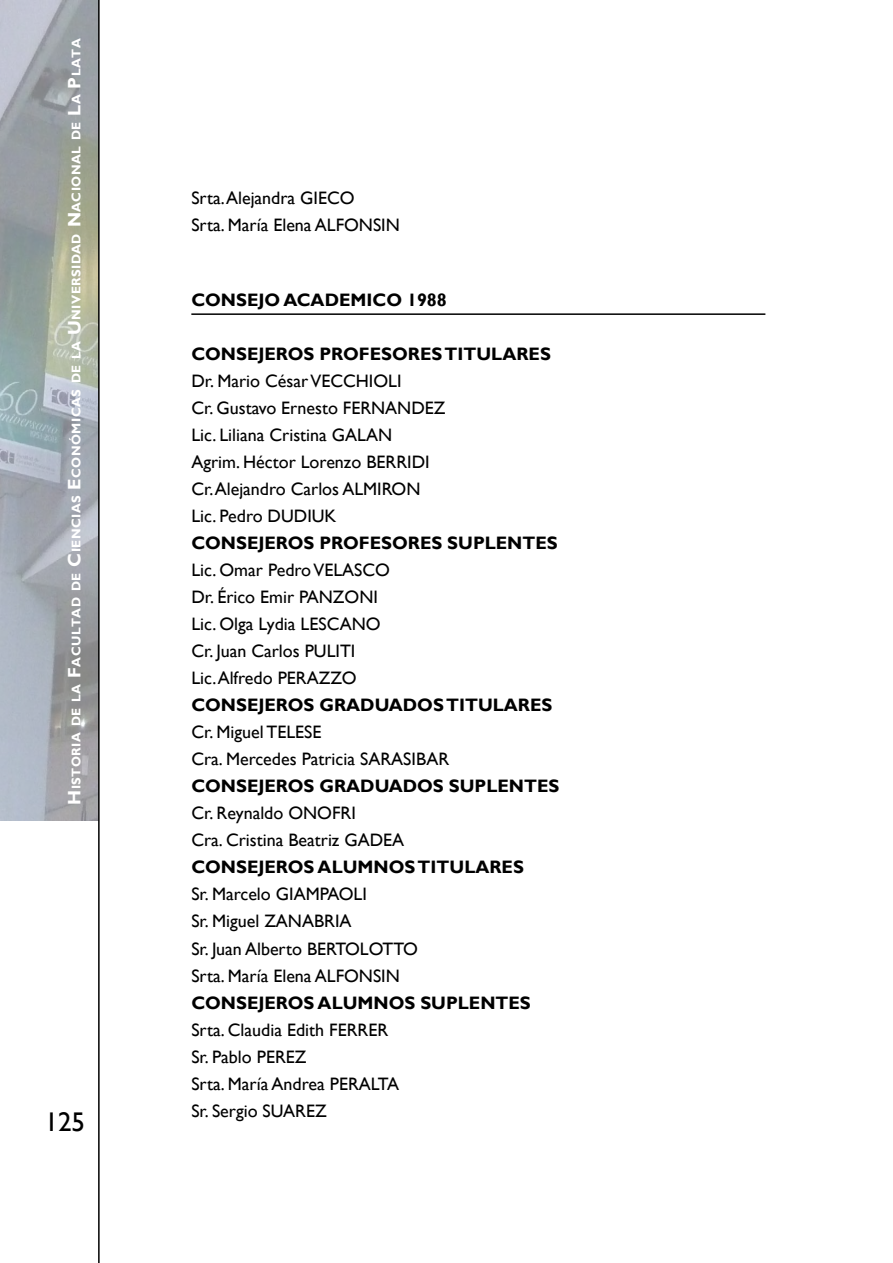
<style>
.page{position:relative;width:893px;height:1263px;background:#fff}
.page>*{position:absolute;margin:0;border:0;box-sizing:border-box;transform-origin:0 0}
.t1{font:27px "Gill Sans";color:#000}
.t2{font:18px/27px "Gill Sans";color:#000}
.t3{font:700 18px "Gill Sans";color:#000}
.t4{font:700 12.6px "Gill Sans";letter-spacing:.035em;color:#fff}
.s1{font-size:18px}
</style>
<div class="page">
<img style="left:0;top:0;width:98px;height:821px">
<hr style="left:98px;top:0;width:2px;height:1263px;background:#000">
<hr style="left:191px;top:313px;width:574px;height:2px;background:#000">
<p class="t4" style="left:69px;top:805px;width:768px;rotate:-90deg"><span class="s1">H</span>istoria de la <span class="s1">F</span>acultad de <span class="s1">C</span>iencias <span class="s1">E</span>conómicas de la <span class="s1">U</span> niversidad <span class="s1">N</span>acional de <span class="s1">L</span>a <span class="s1">P</span>lata</p>
<h1 class="t1" style="left:45px;top:1106px;width:42px">125</h1>
<p class="t2" style="left:191px;top:185px;width:210px">Srta. Alejandra GIECO<br>Srta. María Elena ALFONSIN</p>
<p class="t3" style="left:191px;top:289px;width:15px">CONSE</p>
<p class="t3" style="left:258px;top:289px;width:40px">JO ACADEMICO</p>
<p class="t3" style="left:407px;top:289px;width:41px">1988</p>
<p class="t3" style="left:191px;top:343px;width:15px">CONSE</p>
<p class="t3" style="left:258px;top:343px;width:19px">JEROS</p>
<p class="t3" style="left:319px;top:343px;width:64px">PROFESORES</p>
<p class="t3" style="left:445px;top:343px;width:13px">TITULARES</p>
<p class="t2" style="left:191px;top:368px;width:256px">Dr. Mario César VECCHIOLI<br>Cr. Gustavo Ernesto FERNANDEZ<br>Lic. Liliana Cristina GALAN<br>Agrim. Héctor Lorenzo BERRIDI<br>Cr. Alejandro Carlos ALMIRON<br>Lic. Pedro DUDIUK</p>
<p class="t3" style="left:191px;top:532px;width:15px">CONSE</p>
<p class="t3" style="left:258px;top:532px;width:19px">JEROS</p>
<p class="t3" style="left:319px;top:532px;width:64px">PROFESORES</p>
<p class="t3" style="left:447px;top:532px;width:51px">SUPLENTES</p>
<p class="t2" style="left:191px;top:557px;width:200px">Lic. Omar Pedro VELASCO<br>Dr. Érico Emir PANZONI<br>Lic. Olga Lydia LESCANO<br>Cr. Juan Carlos PULITI<br>Lic. Alfredo PERAZZO</p>
<p class="t3" style="left:191px;top:694px;width:15px">CONSE</p>
<p class="t3" style="left:258px;top:694px;width:19px">JEROS</p>
<p class="t3" style="left:319px;top:694px;width:30px">GRADUADOS</p>
<p class="t3" style="left:446px;top:694px;width:13px">TITULARES</p>
<p class="t2" style="left:191px;top:719px;width:259px">Cr. Miguel TELESE<br>Cra. Mercedes Patricia SARASIBAR</p>
<p class="t3" style="left:191px;top:775px;width:15px">CONSE</p>
<p class="t3" style="left:258px;top:775px;width:19px">JEROS</p>
<p class="t3" style="left:319px;top:775px;width:30px">GRADUADOS</p>
<p class="t3" style="left:449px;top:775px;width:51px">SUPLENTES</p>
<p class="t2" style="left:191px;top:800px;width:214px">Cr. Reynaldo ONOFRI<br>Cra. Cristina Beatriz GADEA</p>
<p class="t3" style="left:191px;top:856px;width:15px">CONSE</p>
<p class="t3" style="left:258px;top:856px;width:19px">JEROS</p>
<p class="t3" style="left:318px;top:856px;width:15px">ALUMNOS</p>
<p class="t3" style="left:418px;top:856px;width:13px">TITULARES</p>
<p class="t2" style="left:191px;top:881px;width:228px">Sr. Marcelo GIAMPAOLI<br>Sr. Miguel ZANABRIA<br>Sr. Juan Alberto BERTOLOTTO<br>Srta. María Elena ALFONSIN</p>
<p class="t3" style="left:191px;top:991px;width:15px">CONSE</p>
<p class="t3" style="left:258px;top:991px;width:19px">JEROS</p>
<p class="t3" style="left:318px;top:991px;width:15px">ALUMNOS</p>
<p class="t3" style="left:420px;top:991px;width:51px">SUPLENTES</p>
<p class="t2" style="left:191px;top:1016px;width:209px">Srta. Claudia Edith FERRER<br>Sr. Pablo PEREZ<br>Srta. María Andrea PERALTA<br>Sr. Sergio SUAREZ</p>
</div>
